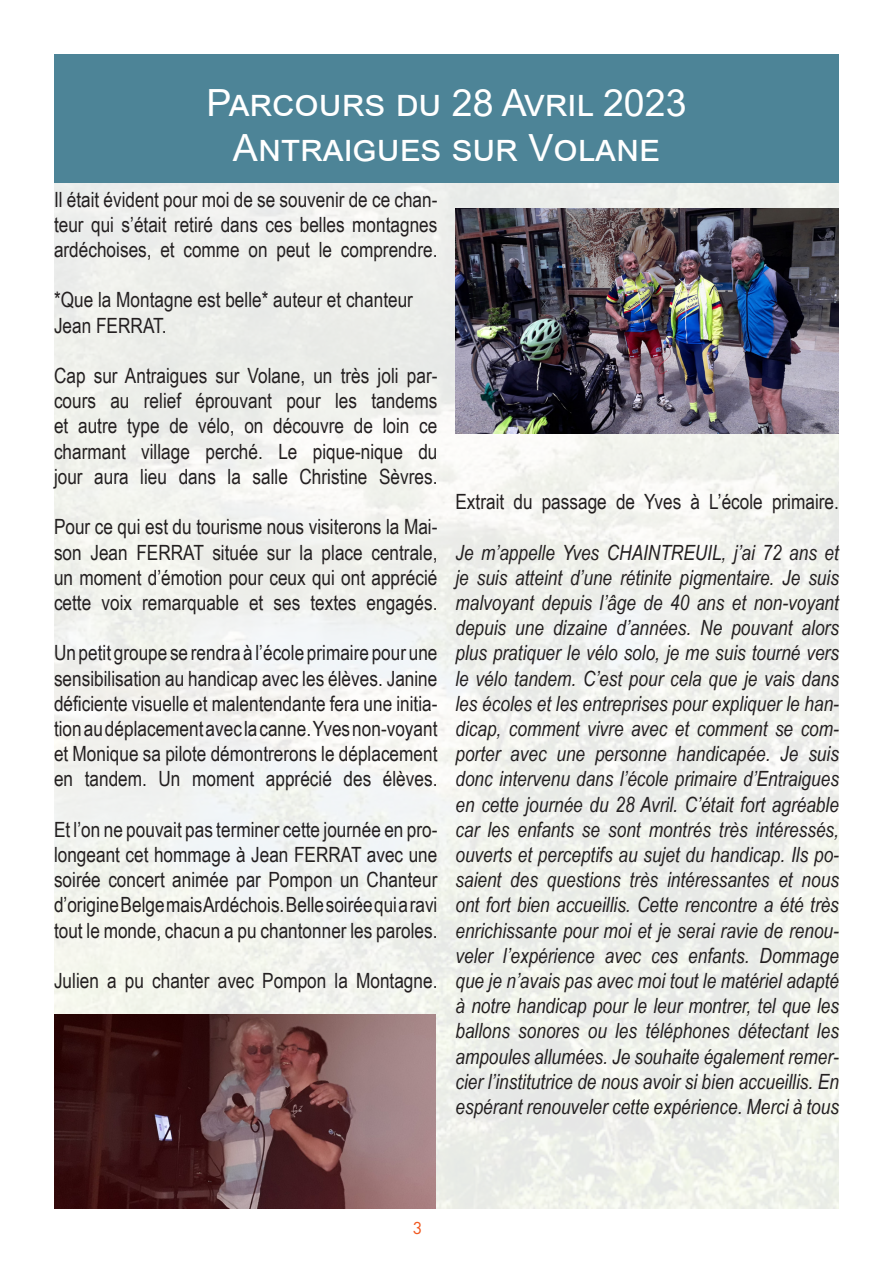
<style>
.page{position:relative;width:893px;height:1263px;background:#fff}
.page>*{position:absolute;margin:0;border:0;box-sizing:border-box;transform-origin:0 0}
.t1{font:37.5px "Arial";color:#fff}
.t2{font:21px/25.2px "Arial Narrow";color:#231f20;text-align:justify}
.t3{font:italic 21px/25.2px "Arial Narrow";color:#231f20;text-align:justify}
.t4{font:18px "Futura PT";color:#f15921}
</style>
<div class="page">
<div style="left:54px;top:54px;width:785px;height:129px;background:#4d8497"></div>
<img style="left:54px;top:1014px;width:382px;height:195px">
<img style="left:455px;top:208px;width:384px;height:226px">
<p class="t1" style="left:206px;top:77px;width:482px">Parcours du 28 Avril 2023</p>
<p class="t1" style="left:233px;top:122px;width:428px">Antraigues sur Volane</p>
<p class="t2" style="left:54px;top:186px;width:385px">Il était évident pour moi de se souvenir de ce chan&shy;teur qui s’était retiré dans ces belles montagnes ardéchoises, et comme on peut le comprendre.</p>
<p class="t2" style="left:54px;top:287px;width:360px">*Que la Montagne est belle* auteur et chanteur<br>Jean FERRAT.</p>
<p class="t2" style="left:54px;top:362px;width:385px">Cap sur Antraigues sur Volane, un très joli par&shy;cours au relief éprouvant pour les tandems et autre type de vélo, on découvre de loin ce charmant village perché. Le pique-nique du jour aura lieu dans la salle Christine Sèvres.</p>
<p class="t2" style="left:54px;top:513px;width:385px">Pour ce qui est du tourisme nous visiterons la Mai&shy;son Jean FERRAT située sur la place centrale, un moment d’émotion pour ceux qui ont apprécié cette voix remarquable et ses textes engagés.</p>
<p class="t2" style="left:54px;top:639px;width:385px">Un petit groupe se rendra à l’école primaire pour une sensibilisation au handicap avec les élèves. Janine déficiente visuelle et malentendante fera une initia&shy;tion au déplacement avec la canne. Yves non-voyant et Monique sa pilote démontrerons le déplacement en tandem. Un moment apprécié des élèves.</p>
<p class="t2" style="left:54px;top:816px;width:385px">Et l’on ne pouvait pas terminer cette journée en pro&shy;longeant cet hommage à Jean FERRAT avec une soirée concert animée par Pompon un Chanteur d’origine Belge mais Ardéchois. Belle soirée qui a ravi tout le monde, chacun a pu chantonner les paroles.</p>
<p class="t2" style="left:54px;top:967px;width:385px">Julien a pu chanter avec Pompon la Montagne.</p>
<p class="t2" style="left:455px;top:488px;width:385px">Extrait du passage de Yves à L’école primaire.</p>
<p class="t3" style="left:455px;top:539px;width:385px">Je m’appelle Yves CHAINTREUIL, j’ai 72 ans et je suis atteint d’une rétinite pigmentaire. Je suis malvoyant depuis l’âge de 40 ans et non-voyant depuis une dizaine d’années. Ne pouvant alors plus pratiquer le vélo solo, je me suis tourné vers le vélo tandem. C’est pour cela que je vais dans les écoles et les entreprises pour expliquer le han&shy;dicap, comment vivre avec et comment se com&shy;porter avec une personne handicapée. Je suis donc intervenu dans l’école primaire d’Entraigues en cette journée du 28 Avril. C’était fort agréable car les enfants se sont montrés très intéressés, ouverts et perceptifs au sujet du handicap. Ils po&shy;saient des questions très intéressantes et nous ont fort bien accueillis. Cette rencontre a été très enrichissante pour moi et je serai ravie de renou&shy;veler l’expérience avec ces enfants. Dommage que je n’avais pas avec moi tout le matériel adapté à notre handicap pour le leur montrer, tel que les ballons sonores ou les téléphones détectant les ampoules allumées. Je souhaite également remer&shy;cier l’institutrice de nous avoir si bien accueillis. En espérant renouveler cette expérience. Merci à tous</p>
<p class="t4" style="left:412px;top:1217px;width:12px">3</p>
</div>
